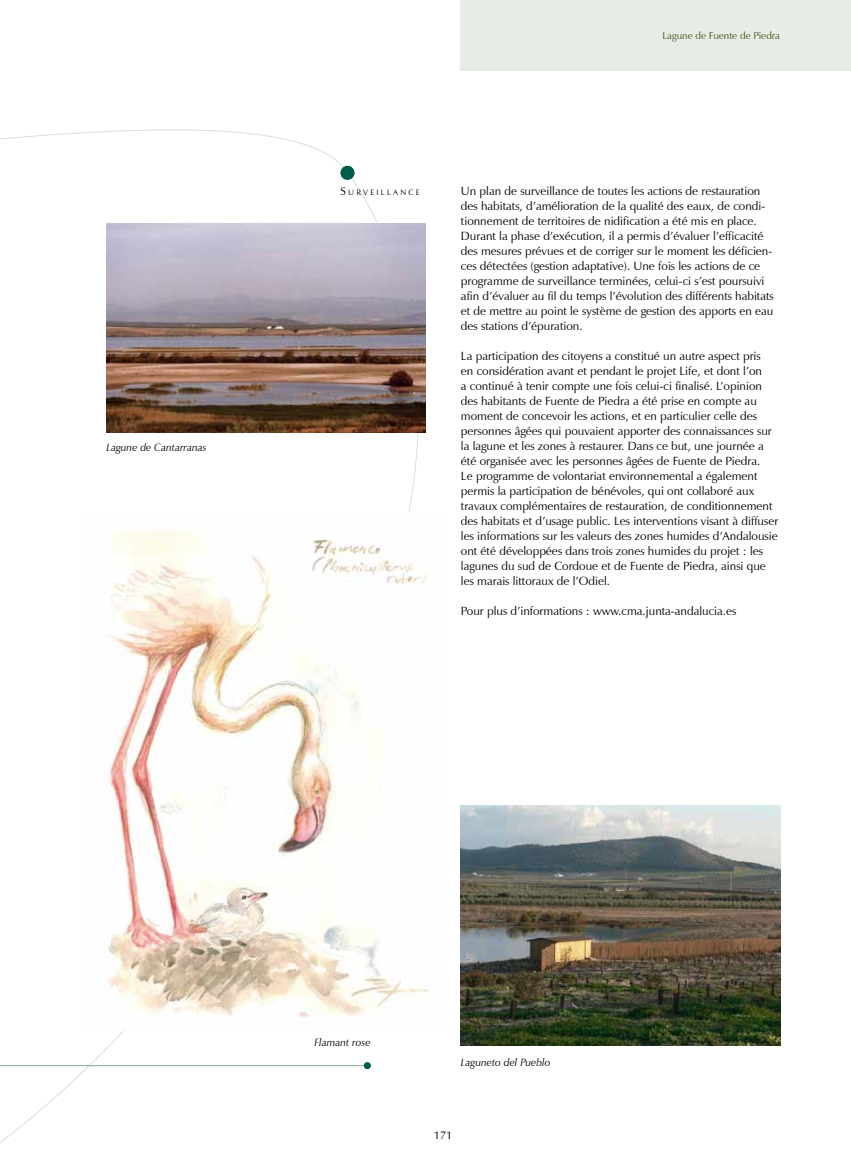
<style>
.page{position:relative;width:851px;height:1170px;background:#fff}
.page>*{position:absolute;margin:0;border:0;box-sizing:border-box;transform-origin:0 0}
.t1{font:11.88px/15px "Zapf Humanist 601 BT";color:#000}
.t2{font:11.25px "Zapf Humanist 601 BT";color:#000}
.t3{font:italic 10.62px "Zapf Humanist 601 BT";color:#000}
.t4{font:10px "Zapf Humanist 601 BT";color:#475217}
.t5{font:7.88px "Zapf Humanist 601 BT";letter-spacing:.285em;color:#000}
.s1{font-size:11.25px}
</style>
<div class="page">
<img style="left:461px;top:805px;width:319px;height:240px">
<div style="left:461px;top:0;width:389px;height:71px;background:#e7ede6"></div>
<img style="left:107px;top:531px;width:323px;height:486px">
<div style="left:340px;top:166px;width:14px;height:14px;background:#005c4b;border-radius:50%"></div>
<img style="left:106px;top:223px;width:319px;height:209px">
<hr style="left:0;top:1065px;width:367px;height:1px;background:#82a996">
<svg style="left:364px;top:1061px;width:7px;height:8px"></svg>
<p class="t3" style="left:106px;top:441px;width:102px">Lagune de Cantarranas</p>
<p class="t4" style="left:662px;top:29px;width:119px">Lagune de Fuente de Piedra</p>
<p class="t5" style="left:340px;top:187px;width:81px"><span class="s1">S</span>URVEILLANCE</p>
<p class="t1" style="left:461px;top:183px;width:314px">Un plan de surveillance de toutes les actions de restauration des habitats, d’amélioration de la qualité des eaux, de condi&shy;tionnement de territoires de nidification a été mis en place.<br>Durant la phase d’exécution, il a permis d’évaluer l’efficacité des mesures prévues et de corriger sur le moment les déficien&shy;ces détectées (gestion adaptative). Une fois les actions de ce programme de surveillance terminées, celui-ci s’est poursuivi afin d’évaluer au fil du temps l’évolution des différents habitats et de mettre au point le système de gestion des apports en eau des stations d’épuration.</p>
<p class="t1" style="left:461px;top:348px;width:319px">La participation des citoyens a constitué un autre aspect pris<br>en considération avant et pendant le projet Life, et dont l’on<br>a continué à tenir compte une fois celui-ci finalisé. L’opinion des habitants de Fuente de Piedra a été prise en compte au moment de concevoir les actions, et en particulier celle des personnes âgées qui pouvaient apporter des connaissances sur la lagune et les zones à restaurer. Dans ce but, une journée a été organisée avec les personnes âgées de Fuente de Piedra.<br>Le programme de volontariat environnemental a également permis la participation de bénévoles, qui ont collaboré aux travaux complémentaires de restauration, de conditionnement des habitats et d’usage public. Les interventions visant à diffuser les informations sur les valeurs des zones humides d’Andalousie ont été développées dans trois zones humides du projet : les lagunes du sud de Cordoue et de Fuente de Piedra, ainsi que les marais littoraux de l’Odiel.</p>
<p class="t1" style="left:461px;top:603px;width:277px">Pour plus d’informations : www.cma.junta-andalucia.es</p>
<p class="t3" style="left:314px;top:1035px;width:58px">Flamant rose</p>
<p class="t3" style="left:461px;top:1055px;width:91px">Laguneto del Pueblo</p>
<p class="t2" style="left:434px;top:1127px;width:20px">171</p>
</div>
